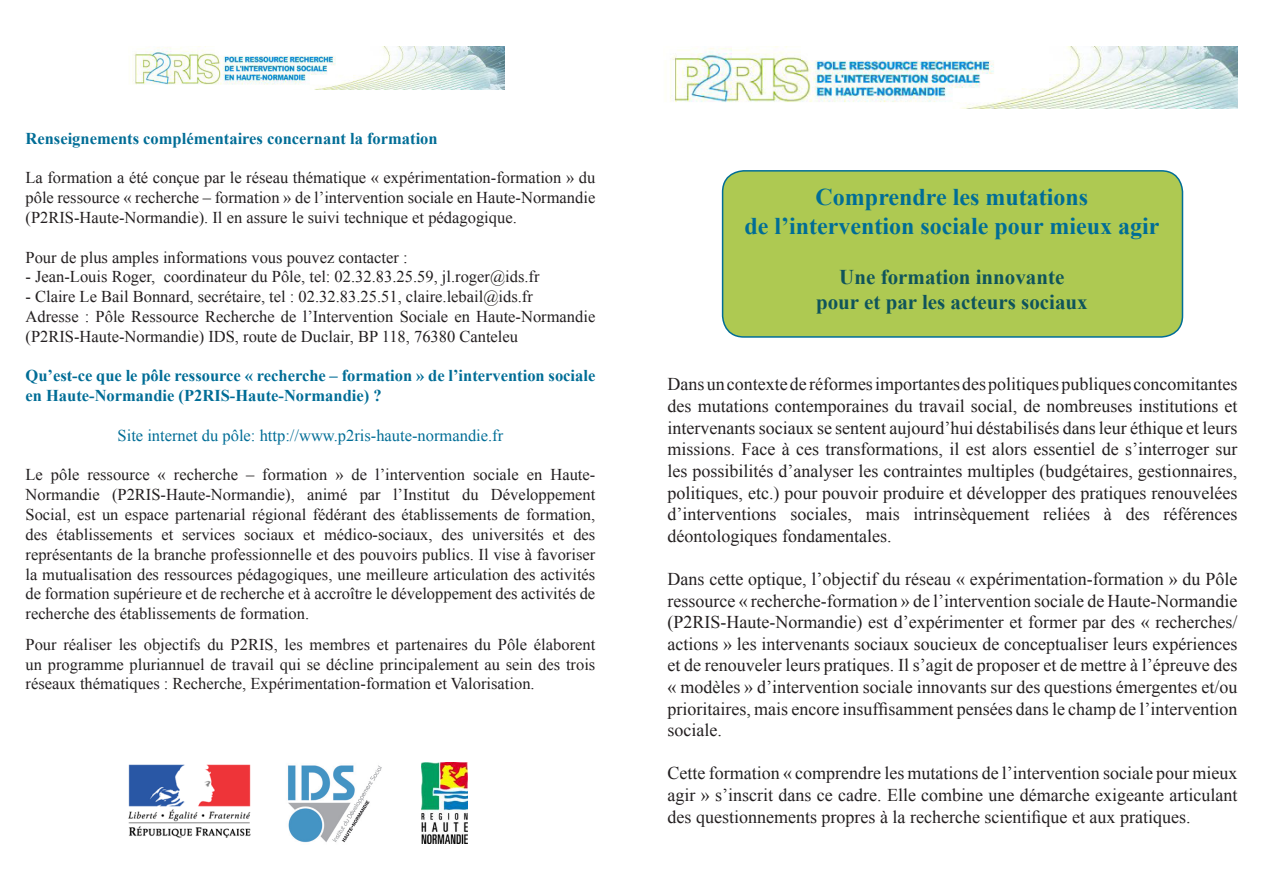
<style>
.page{position:relative;width:1263px;height:893px;background:#fff}
.page>*{position:absolute;margin:0;border:0;box-sizing:border-box;transform-origin:0 0}
.t1{font:700 24px "Times New Roman";color:#006d96}
.t2{font:700 21px "Times New Roman";color:#0f545b}
.t3{font:18px/21.6px "Times New Roman";color:#231f20;text-align:justify}
.t4{font:16.5px/19.8px "Times New Roman";color:#231f20;text-align:justify}
.t5{font:700 16.5px/19.8px "Times New Roman";color:#006d96}
.t6{font:16.5px "Times New Roman";color:#006d96}
</style>
<div class="page">
<div style="left:723px;top:171px;width:459px;height:166px;background:#aec952;border-radius:21px"></div>
<div style="left:722px;top:170px;width:461px;height:168px;border:2px solid #006d96;border-radius:21px"></div>
<img style="left:132px;top:47px;width:373px;height:42px">
<img style="left:288px;top:765px;width:94px;height:78px">
<img style="left:421px;top:763px;width:47px;height:81px">
<img style="left:670px;top:47px;width:567px;height:62px">
<img style="left:128px;top:764px;width:123px;height:73px">
<p class="t5" style="left:26px;top:128px;width:414px">Renseignements complémentaires concernant la formation</p>
<p class="t4" style="left:26px;top:168px;width:571px">La formation a été conçue par le réseau thématique « expérimentation-formation » du pôle ressource « recherche – formation » de l’intervention sociale en Haute-Normandie (P2RIS-Haute-Normandie). Il en assure le suivi technique et pédagogique.</p>
<p class="t4" style="left:26px;top:247px;width:384px">Pour de plus amples informations vous pouvez contacter :</p>
<p class="t4" style="left:26px;top:267px;width:516px">- Jean-Louis Roger, coordinateur du Pôle, tel: 02.32.83.25.59, jl.roger@ids.fr</p>
<p class="t4" style="left:26px;top:287px;width:509px">- Claire Le Bail Bonnard, secrétaire, tel : 02.32.83.25.51, claire.lebail@ids.fr</p>
<p class="t4" style="left:26px;top:306px;width:571px">Adresse : Pôle Ressource Recherche de l’Intervention Sociale en Haute-Normandie (P2RIS-Haute-Normandie) IDS, route de Duclair, BP 118, 76380 Canteleu</p>
<p class="t5" style="left:26px;top:366px;width:571px">Qu’est-ce que le pôle ressource « recherche – formation » de l’intervention sociale en Haute-Normandie (P2RIS-Haute-Normandie) ?</p>
<p class="t6" style="left:118px;top:424px;width:387px">Site internet du pôle: http://www.p2ris-haute-normandie.fr</p>
<p class="t4" style="left:26px;top:465px;width:571px">Le pôle ressource « recherche – formation » de l’intervention sociale en Haute-Normandie (P2RIS-Haute-Normandie), animé par l’Institut du Développement Social, est un espace partenarial régional fédérant des établissements de formation, des établissements et services sociaux et médico-sociaux, des universités et des représentants de la branche professionnelle et des pouvoirs publics. Il vise à favoriser la mutualisation des ressources pédagogiques, une meilleure articulation des activités de formation supérieure et de recherche et à accroître le développement des activités de recherche des établissements de formation.</p>
<p class="t4" style="left:26px;top:634px;width:571px">Pour réaliser les objectifs du P2RIS, les membres et partenaires du Pôle élaborent un programme pluriannuel de travail qui se décline principalement au sein des trois réseaux thématiques : Recherche, Expérimentation-formation et Valorisation.</p>
<p class="t1" style="left:816px;top:180px;width:274px">Comprendre les mutations</p>
<p class="t1" style="left:744px;top:209px;width:416px">de l’intervention sociale pour mieux agir</p>
<p class="t2" style="left:839px;top:262px;width:227px">Une formation innovante</p>
<p class="t2" style="left:816px;top:288px;width:273px">pour et par les acteurs sociaux</p>
<p class="t3" style="left:668px;top:373px;width:571px">Dans un contexte de réformes importantes des politiques publiques concomitantes des mutations contemporaines du travail social, de nombreuses institutions et intervenants sociaux se sentent aujourd’hui déstabilisés dans leur éthique et leurs missions. Face à ces transformations, il est alors essentiel de s’interroger sur les possibilités d’analyser les contraintes multiples (budgétaires, gestionnaires, politiques, etc.) pour pouvoir produire et développer des pratiques renouvelées d’interventions sociales, mais intrinsèquement reliées à des références déontologiques fondamentales.</p>
<p class="t3" style="left:668px;top:568px;width:571px">Dans cette optique, l’objectif du réseau « expérimentation-formation » du Pôle ressource « recherche-formation » de l’intervention sociale de Haute-Normandie (P2RIS-Haute-Normandie) est d’expérimenter et former par des « recherches/ actions » les intervenants sociaux soucieux de conceptualiser leurs expériences et de renouveler leurs pratiques. Il s’agit de proposer et de mettre à l’épreuve des « modèles » d’intervention sociale innovants sur des questions émergentes et/ou prioritaires, mais encore insuffisamment pensées dans le champ de l’intervention sociale.</p>
<p class="t3" style="left:668px;top:762px;width:571px">Cette formation « comprendre les mutations de l’intervention sociale pour mieux agir » s’inscrit dans ce cadre. Elle combine une démarche exigeante articulant des questionnements propres à la recherche scientifique et aux pratiques.</p>
</div>
